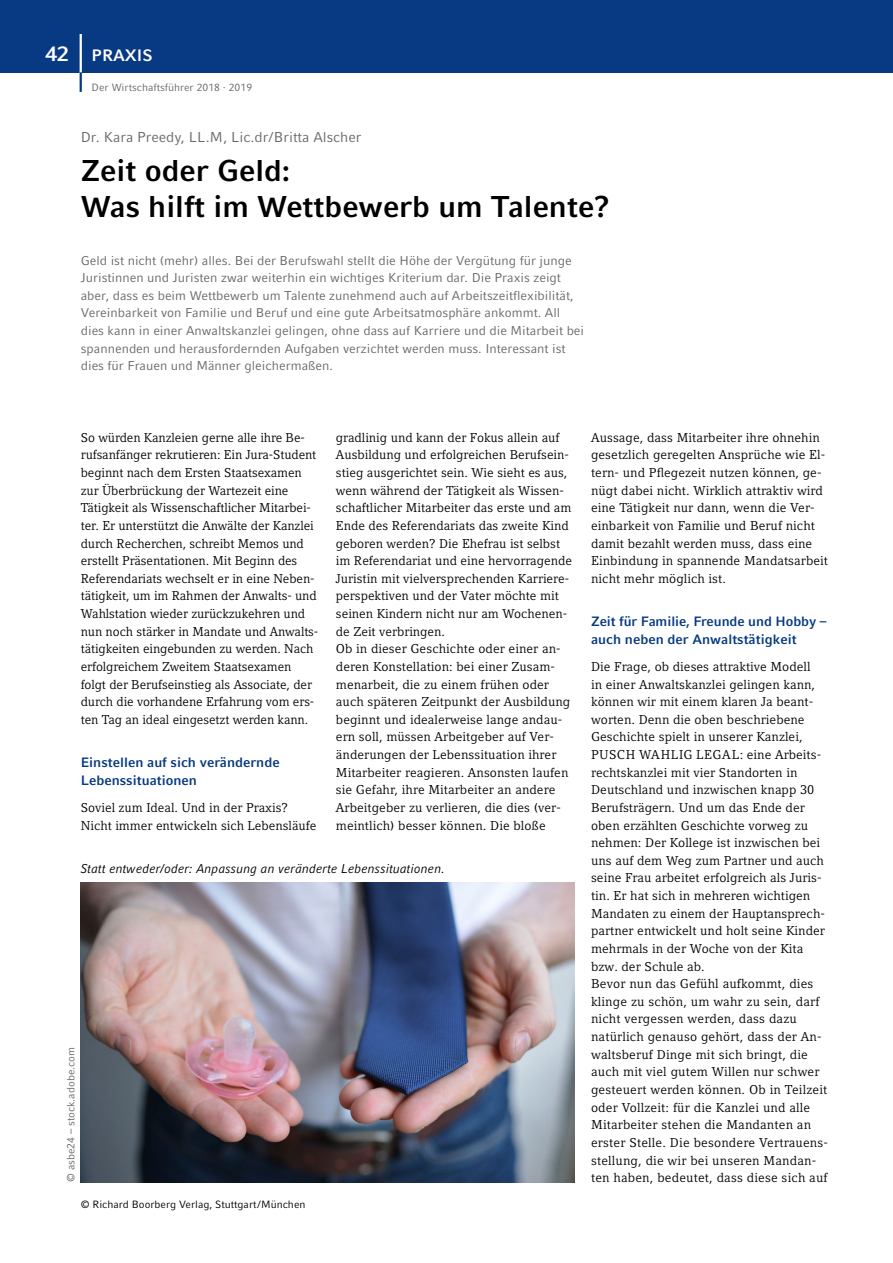
<style>
.page{position:relative;width:893px;height:1263px;background:#fff}
.page>*{position:absolute;margin:0;border:0;box-sizing:border-box;transform-origin:0 0}
.t1{font:700 30px/36px "Compatil Fact LT Pro";color:#000}
.t2{font:700 16.5px "Compatil Fact LT Pro";color:#fff}
.t3{font:14.25px "Compatil Fact LT Pro";color:#676767}
.t4{font:700 13.5px/17.7px "Compatil Fact LT Pro";color:#073a82}
.t5{font:12.75px/17.5px "Compatil Letter LT Pro";letter-spacing:.005em;color:#000}
.t6{font:12.75px/17.5px "Compatil Fact LT Pro";color:#676767}
.t7{font:italic 12.75px "Compatil Fact LT Pro";color:#000}
.t8{font:10.5px "Compatil Fact LT Pro";color:#676767}
.t9{font:10.5px "Compatil Fact LT Pro";color:#000}
.s1{font-size:21px}
</style>
<div class="page">
<img style="left:81px;top:882px;width:493px;height:300px">
<div style="left:0;top:0;width:893px;height:72px;background:#073a82"></div>
<hr style="left:80px;top:34px;width:2px;height:40px;background:#fff">
<hr style="left:80px;top:72px;width:2px;height:20px;background:#073a82">
<p class="t2" style="left:46px;top:46px;width:106px"><span class="s1">42</span> Praxis</p>
<p class="t8" style="left:92px;top:81px;width:162px">Der Wirtschaftsführer 2018 · 2019</p>
<p class="t3" style="left:81px;top:129px;width:282px">Dr. Kara Preedy, LL.M, Lic.dr/Britta Alscher</p>
<h1 class="t1" style="left:81px;top:153px;width:530px">Zeit oder Geld:<br>Was hilft im Wettbewerb um Talente?</h1>
<p class="t6" style="left:81px;top:251px;width:505px">Geld ist nicht (mehr) alles. Bei der Berufswahl stellt die Höhe der Vergütung für junge Juristinnen und Juristen zwar weiterhin ein wichtiges Kriterium dar. Die Praxis zeigt aber, dass es beim Wettbewerb um Talente zunehmend auch auf Arbeitszeitflexibilität, Vereinbarkeit von Familie und Beruf und eine gute Arbeitsatmosphäre ankommt. All dies kann in einer Anwaltskanzlei gelingen, ohne dass auf Karriere und die Mitarbeit bei spannenden und herausfordernden Aufgaben verzichtet werden muss. Interessant ist dies für Frauen und Männer gleichermaßen.</p>
<p class="t5" style="left:336px;top:429px;width:238px">gradlinig und kann der Fokus allein auf Ausbildung und erfolgreichen Berufsein&shy;stieg ausgerichtet sein. Wie sieht es aus, wenn während der Tätigkeit als Wissen&shy;schaftlicher Mitarbeiter das erste und am Ende des Referendariats das zweite Kind geboren werden? Die Ehefrau ist selbst im Referendariat und eine hervorragende Juristin mit vielversprechenden Karriere&shy;perspektiven und der Vater möchte mit seinen Kindern nicht nur am Wochenen&shy;de Zeit verbringen.<br>Ob in dieser Geschichte oder einer an&shy;deren Konstellation: bei einer Zusam&shy;menarbeit, die zu einem frühen oder auch späteren Zeitpunkt der Ausbildung beginnt und idealerweise lange andau&shy;ern soll, müssen Arbeitgeber auf Ver&shy;änderungen der Lebenssituation ihrer Mitarbeiter reagieren. Ansonsten laufen sie Gefahr, ihre Mitarbeiter an andere Arbeitgeber zu verlieren, die dies (ver&shy;meintlich) besser können. Die bloße</p>
<p class="t5" style="left:591px;top:429px;width:238px">Aussage, dass Mitarbeiter ihre ohnehin gesetzlich geregelten Ansprüche wie El&shy;tern- und Pflegezeit nutzen können, ge&shy;nügt dabei nicht. Wirklich attraktiv wird eine Tätigkeit nur dann, wenn die Ver&shy;einbarkeit von Familie und Beruf nicht damit bezahlt werden muss, dass eine Einbindung in spannende Mandatsarbeit nicht mehr möglich ist.</p>
<p class="t5" style="left:81px;top:429px;width:238px">So würden Kanzleien gerne alle ihre Be&shy;rufsanfänger rekrutieren: Ein Jura-Student beginnt nach dem Ersten Staatsexamen zur Überbrückung der Wartezeit eine Tätigkeit als Wissenschaftlicher Mitarbei&shy;ter. Er unterstützt die Anwälte der Kanzlei durch Recherchen, schreibt Memos und erstellt Präsentationen. Mit Beginn des Referendariats wechselt er in eine Neben&shy;tätigkeit, um im Rahmen der Anwalts- und Wahlstation wieder zurückzukehren und nun noch stärker in Mandate und Anwalts&shy;tätigkeiten eingebunden zu werden. Nach erfolgreichem Zweitem Staatsexamen folgt der Berufseinstieg als Associate, der durch die vorhandene Erfahrung vom ers&shy;ten Tag an ideal eingesetzt werden kann.</p>
<p class="t4" style="left:81px;top:753px;width:200px">Einstellen auf sich verändernde<br>Lebenssituationen</p>
<p class="t5" style="left:81px;top:799px;width:237px">Soviel zum Ideal. Und in der Praxis?<br>Nicht immer entwickeln sich Lebensläufe</p>
<p class="t4" style="left:591px;top:612px;width:237px">Zeit für Familie, Freunde und Hobby – auch neben der Anwaltstätigkeit</p>
<p class="t5" style="left:591px;top:658px;width:238px">Die Frage, ob dieses attraktive Modell<br>in einer Anwaltskanzlei gelingen kann, können wir mit einem klaren Ja beant&shy;worten. Denn die oben beschriebene Geschichte spielt in unserer Kanzlei, PUSCH WAHLIG LEGAL: eine Arbeits&shy;rechtskanzlei mit vier Standorten in Deutschland und inzwischen knapp 30<br>Berufsträgern. Und um das Ende der oben erzählten Geschichte vorweg zu nehmen: Der Kollege ist inzwischen bei uns auf dem Weg zum Partner und auch seine Frau arbeitet erfolgreich als Juris&shy;tin. Er hat sich in mehreren wichtigen Mandaten zu einem der Hauptansprech&shy;partner entwickelt und holt seine Kinder mehrmals in der Woche von der Kita bzw. der Schule ab.<br>Bevor nun das Gefühl aufkommt, dies klinge zu schön, um wahr zu sein, darf nicht vergessen werden, dass dazu natürlich genauso gehört, dass der An&shy;waltsberuf Dinge mit sich bringt, die auch mit viel gutem Willen nur schwer gesteuert werden können. Ob in Teilzeit oder Vollzeit: für die Kanzlei und alle Mitarbeiter stehen die Mandanten an erster Stelle. Die besondere Vertrauens&shy;stellung, die wir bei unseren Mandan&shy;ten haben, bedeutet, dass diese sich auf</p>
<p class="t7" style="left:81px;top:861px;width:366px">Statt entweder/oder: Anpassung an veränderte Lebenssituationen.</p>
<p class="t8" style="left:65px;top:1182px;width:137px;rotate:-90deg">© asbe24 – stock.adobe.com</p>
<p class="t9" style="left:81px;top:1198px;width:226px">© Richard Boorberg Verlag, Stuttgart/München</p>
</div>
